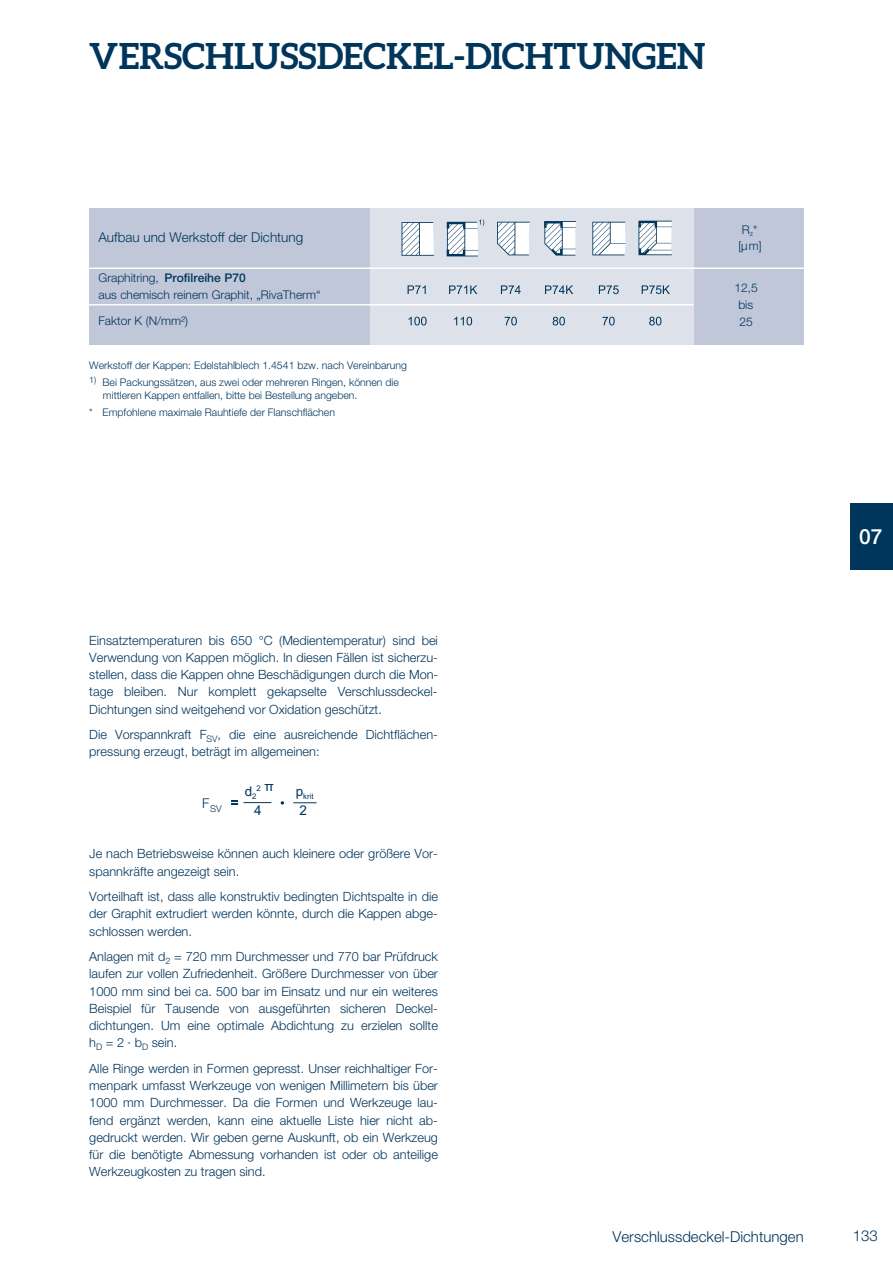
<style>
.page{position:relative;width:893px;height:1263px;background:#fff}
.page>*{position:absolute;margin:0;border:0;box-sizing:border-box;transform-origin:0 0}
.t1{font:700 36px "Aleo";color:#00355c}
.t2{font:700 21px "Helvetica Neue LT Pro";color:#fff}
.t3{font:15px "Helvetica Neue LT Pro";color:#00355c}
.t4{font:13.5px "Helvetica Neue LT Pro";color:#00355c}
.t5{font:13.5px "Arial";color:#00355c}
.t6{font:12.75px/17.2px "Helvetica Neue LT Pro";color:#00355c;text-align:justify}
.t7{font:12px/16.5px "Helvetica Neue LT Pro";color:#00355c}
.t8{font:10.5px/13.5px "Helvetica Neue LT Pro";color:#00355c}
.t9{font:9.45px "Helvetica Neue LT Pro";color:#00355c}
.t10{font:9px "Helvetica Neue LT Pro";color:#00355c}
.t11{font:7.8px "Arial";color:#00355c}
.s1{font-weight:700}
.s2{font-size:13.5px}
</style>
<div class="page">
<div style="left:89px;top:208px;width:715px;height:136px;background:#c0c7d8"></div>
<div style="left:370px;top:208px;width:323px;height:136px;background:#dde1e9"></div>
<svg style="left:408px;top:285px;width:262px;height:40px"></svg>
<hr style="left:85px;top:268px;width:723px;height:1px;background:#fff">
<hr style="left:85px;top:304px;width:608px;height:1px;background:#fff">
<svg style="left:231px;top:801px;width:6px;height:4px"></svg>
<svg style="left:243px;top:802px;width:28px;height:1px"></svg>
<svg style="left:293px;top:802px;width:24px;height:1px"></svg>
<div style="left:850px;top:503px;width:43px;height:67px;background:#00355c"></div>
<svg style="left:638px;top:221px;width:34px;height:34px"></svg>
<svg style="left:592px;top:222px;width:34px;height:33px"></svg>
<svg style="left:497px;top:222px;width:33px;height:33px"></svg>
<svg style="left:447px;top:219px;width:37px;height:37px"></svg>
<svg style="left:402px;top:222px;width:32px;height:34px"></svg>
<svg style="left:544px;top:221px;width:32px;height:35px"></svg>
<h1 class="t1" style="left:89px;top:40px;width:618px">VERSCHLUSSDECKEL-DICHTUNGEN</h1>
<p class="t4" style="left:98px;top:232px;width:206px">Aufbau und Werkstoff der Dichtung</p>
<p class="t7" style="left:98px;top:271px;width:224px">Graphitring, <span class="s1">Profilreihe P70<br></span>aus chemisch reinem Graphit, „RivaTherm“</p>
<p class="t7" style="left:98px;top:314px;width:91px">Faktor K (N/mm²)</p>
<p class="t8" style="left:89px;top:360px;width:319px">Werkstoff der Kappen: Edelstahlblech 1.4541 bzw. nach Vereinbarung</p>
<p class="t8" style="left:103px;top:377px;width:297px;text-indent:-14px"><sup>1)</sup> Bei Packungssätzen, aus zwei oder mehreren Ringen, können die mittleren Kappen entfallen, bitte bei Bestellung angeben.</p>
<p class="t8" style="left:89px;top:407px;width:247px">* Empfohlene maximale Rauhtiefe der Flanschflächen</p>
<p class="t7" style="left:738px;top:223px;width:25px">R *<sub>z </sub>[µm]</p>
<p class="t7" style="left:734px;top:282px;width:25px;text-align:center">12,5 bis<br>25</p>
<p class="t6" style="left:89px;top:633px;width:351px">Einsatztemperaturen bis 650 °C (Medientemperatur) sind bei Verwendung von Kappen möglich. In diesen Fällen ist sicherzu&shy;stellen, dass die Kappen ohne Beschädigungen durch die Mon&shy;tage bleiben. Nur komplett gekapselte Verschlussdeckel-Dichtungen sind weitgehend vor Oxidation geschützt.</p>
<p class="t6" style="left:89px;top:728px;width:350px">Die Vorspannkraft F<sub>SV</sub>, die eine ausreichende Dichtflächen&shy;pressung erzeugt, beträgt im allgemeinen:</p>
<p class="t9" style="left:202px;top:805px;width:21px"><sup>F</sup>SV</p>
<p class="t5" style="left:245px;top:786px;width:13px">d<sub>2</sub></p>
<p class="t11" style="left:256px;top:786px;width:19px">2 <span class="s2">π</span></p>
<p class="t5" style="left:254px;top:805px;width:9px">4</p>
<p class="t5" style="left:299px;top:805px;width:9px">2</p>
<p class="t11" style="left:296px;top:793px;width:19px"><sup>p</sup>krit</p>
<p class="t6" style="left:89px;top:847px;width:350px">Je nach Betriebsweise können auch kleinere oder größere Vor&shy;spannkräfte angezeigt sein.</p>
<p class="t6" style="left:89px;top:890px;width:350px">Vorteilhaft ist, dass alle konstruktiv bedingten Dichtspalte in die der Graphit extrudiert werden könnte, durch die Kappen abge&shy;schlossen werden.</p>
<p class="t6" style="left:89px;top:950px;width:350px">Anlagen mit d = 720 mm Durchmesser und 770 bar Prüfdruck</p>
<p class="t10" style="left:165px;top:957px;width:7px">2</p>
<p class="t6" style="left:89px;top:967px;width:350px">laufen zur vollen Zufriedenheit. Größere Durchmesser von über 1000 mm sind bei ca. 500 bar im Einsatz und nur ein weiteres Beispiel für Tausende von ausgeführten sicheren Deckel&shy;dichtungen. Um eine optimale Abdichtung zu erzielen sollte h<sub>D</sub> = 2 · b<sub>D</sub> sein.</p>
<p class="t6" style="left:89px;top:1061px;width:350px">Alle Ringe werden in Formen gepresst. Unser reichhaltiger For&shy;menpark umfasst Werkzeuge von wenigen Millimetern bis über 1000 mm Durchmesser. Da die Formen und Werkzeuge lau&shy;fend ergänzt werden, kann eine aktuelle Liste hier nicht ab&shy;gedruckt werden. Wir geben gerne Auskunft, ob ein Werkzeug für die benötigte Abmessung vorhanden ist oder ob anteilige Werkzeugkosten zu tragen sind.</p>
<h2 class="t2" style="left:859px;top:529px;width:25px">07</h2>
<p class="t3" style="left:613px;top:1231px;width:193px">Verschlussdeckel-Dichtungen</p>
<p class="t3" style="left:853px;top:1231px;width:27px">133</p>
</div>
